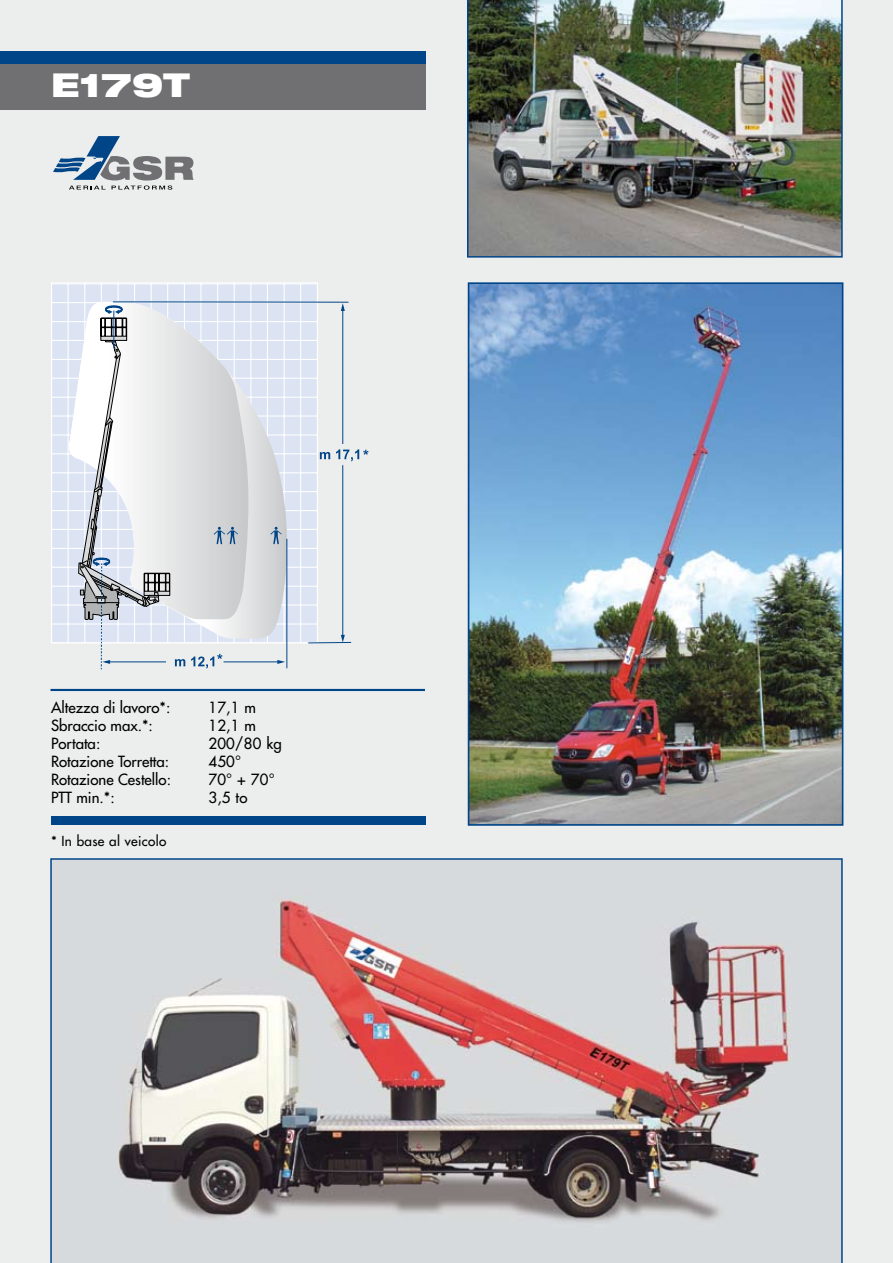
<style>
.page{position:relative;width:893px;height:1263px;background:#eceded}
.page>*{position:absolute;margin:0;border:0;box-sizing:border-box;transform-origin:0 0}
.t1{font:900 expanded 33px "Helvetica Neue LT Std";color:#fff}
.t2{font:500 15px/18px "Futura Std";color:#000}
.t3{font:500 15px/18px "Futura Std";letter-spacing:.02em;color:#000}
.t4{font:500 13.5px "Futura Std";letter-spacing:.025em;color:#000}
</style>
<div class="page">
<hr style="left:51px;top:689px;width:374px;height:2px;background:#004588">
<div style="left:51px;top:816px;width:374px;height:9px;background:#004588"></div>
<div style="left:0;top:64px;width:425px;height:46px;background:#707072"></div>
<div style="left:0;top:51px;width:425px;height:13px;background:#004588"></div>
<svg style="left:53px;top:136px;width:141px;height:54px"></svg>
<svg style="left:50px;top:858px;width:793px;height:405px;background:#bbb0b3"></svg>
<img style="left:467px;top:0;width:376px;height:258px">
<img style="left:471px;top:285px;width:369px;height:538px">
<div style="left:468px;top:282px;width:375px;height:544px;border:2px solid #004588"></div>
<div style="left:51px;top:282px;width:267px;height:361px;background:#dce4f3;border:1px solid #fff"></div>
<hr style="left:52px;top:359px;width:265px;height:1px;background:#fff">
<hr style="left:52px;top:510px;width:265px;height:1px;background:#fff">
<hr style="left:52px;top:283px;width:265px;height:1px;background:#fff">
<hr style="left:52px;top:434px;width:265px;height:1px;background:#fff">
<hr style="left:52px;top:586px;width:265px;height:1px;background:#fff">
<hr style="left:52px;top:378px;width:265px;height:1px;background:#fff">
<hr style="left:52px;top:529px;width:265px;height:1px;background:#fff">
<hr style="left:52px;top:302px;width:265px;height:1px;background:#fff">
<hr style="left:52px;top:453px;width:265px;height:1px;background:#fff">
<hr style="left:52px;top:604px;width:265px;height:1px;background:#fff">
<hr style="left:52px;top:397px;width:265px;height:1px;background:#fff">
<hr style="left:52px;top:548px;width:265px;height:1px;background:#fff">
<hr style="left:52px;top:321px;width:265px;height:1px;background:#fff">
<hr style="left:52px;top:472px;width:265px;height:1px;background:#fff">
<hr style="left:52px;top:623px;width:265px;height:1px;background:#fff">
<hr style="left:52px;top:415px;width:265px;height:2px;background:#fff">
<hr style="left:52px;top:567px;width:265px;height:1px;background:#fff">
<hr style="left:52px;top:340px;width:265px;height:1px;background:#fff">
<hr style="left:52px;top:491px;width:265px;height:1px;background:#fff">
<hr style="left:52px;top:642px;width:265px;height:1px;background:#fff">
<hr style="left:317px;top:283px;width:1px;height:360px;background:#fff">
<hr style="left:300px;top:283px;width:1px;height:360px;background:#fff">
<hr style="left:284px;top:283px;width:1px;height:360px;background:#fff">
<hr style="left:267px;top:283px;width:1px;height:360px;background:#fff">
<hr style="left:250px;top:283px;width:1px;height:360px;background:#fff">
<hr style="left:234px;top:283px;width:1px;height:360px;background:#fff">
<hr style="left:217px;top:283px;width:1px;height:360px;background:#fff">
<hr style="left:200px;top:283px;width:1px;height:360px;background:#fff">
<hr style="left:184px;top:283px;width:1px;height:360px;background:#fff">
<hr style="left:167px;top:283px;width:1px;height:360px;background:#fff">
<hr style="left:151px;top:283px;width:1px;height:360px;background:#fff">
<hr style="left:134px;top:283px;width:1px;height:360px;background:#fff">
<hr style="left:118px;top:283px;width:1px;height:360px;background:#fff">
<hr style="left:101px;top:283px;width:1px;height:360px;background:#fff">
<hr style="left:84px;top:283px;width:1px;height:360px;background:#fff">
<hr style="left:68px;top:283px;width:1px;height:360px;background:#fff">
<hr style="left:51px;top:283px;width:1px;height:360px;background:#fff">
<svg style="left:68px;top:300px;width:223px;height:339px"></svg>
<svg style="left:68px;top:301px;width:185px;height:318px"></svg>
<svg style="left:214px;top:527px;width:24px;height:17px"></svg>
<svg style="left:270px;top:527px;width:12px;height:17px"></svg>
<svg style="left:277px;top:660px;width:8px;height:4px"></svg>
<hr style="left:224px;top:661px;width:54px;height:1px;background:#004588">
<hr style="left:286px;top:539px;width:1px;height:129px;background:#004588">
<hr style="left:113px;top:301px;width:236px;height:2px;background:#004588">
<svg style="left:78px;top:305px;width:107px;height:364px"></svg>
<svg style="left:307px;top:303px;width:61px;height:341px"></svg>
<svg style="left:191px;top:654px;width:31px;height:14px"></svg>
<h1 class="t1" style="left:51px;top:63px;width:140px">E179T</h1>
<p class="t2" style="left:51px;top:699px;width:122px">Altezza di lavoro*:<br>Sbraccio max.*:<br>Portata:<br>Rotazione Torretta:<br>Rotazione Cestello:<br>PTT min.*:</p>
<p class="t4" style="left:51px;top:833px;width:117px">* In base al veicolo</p>
<p class="t3" style="left:208px;top:699px;width:75px">17,1 m<br>12,1 m<br>200/80 kg<br>450°<br>70° + 70°<br>3,5 to</p>
</div>
